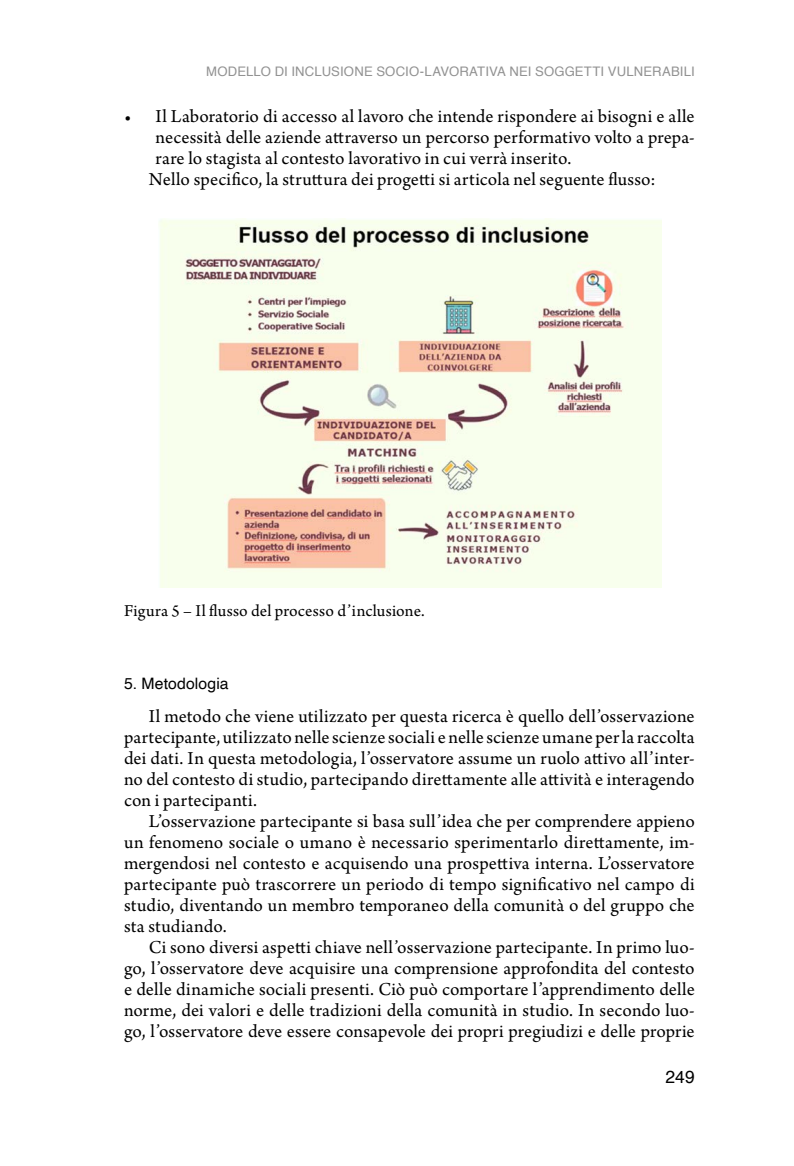
<style>
.page{position:relative;width:794px;height:1166px;background:#fff}
.page>*{position:absolute;margin:0;border:0;box-sizing:border-box;transform-origin:0 0}
.t1{font:19.25px/21px "Arno Pro";letter-spacing:.005em;color:#000;text-align:justify}
.t2{font:17.5px "Arno Pro";letter-spacing:.01em;color:#000}
.t3{font:17.5px "Helvetica";color:#000}
.t4{font:15.75px "Helvetica";letter-spacing:.01em;color:#000}
.t5{font:13.12px "Helvetica";letter-spacing:.01em;color:#929292}
</style>
<div class="page">
<img style="left:159px;top:218px;width:503px;height:370px">
<p class="t5" style="left:206px;top:61px;width:490px">MODELLO DI INCLUSIONE SOCIO-LAVORATIVA NEI SOGGETTI VULNERABILI</p>
<p class="t1" style="left:124px;top:107px;width:572px">• Il Laboratorio di accesso al lavoro che intende rispondere ai bisogni e alle</p>
<p class="t1" style="left:156px;top:128px;width:540px">necessità delle aziende attraverso un percorso performativo volto a prepa-</p>
<p class="t1" style="left:156px;top:149px;width:417px">rare lo stagista al contesto lavorativo in cui verrà inserito.</p>
<p class="t1" style="left:149px;top:170px;width:508px">Nello specifico, la struttura dei progetti si articola nel seguente flusso:</p>
<p class="t2" style="left:124px;top:601px;width:302px">Figura 5 – Il flusso del processo d’inclusione.</p>
<p class="t4" style="left:124px;top:672px;width:106px">5. Metodologia</p>
<p class="t1" style="left:124px;top:706px;width:572px;text-indent:25px">Il metodo che viene utilizzato per questa ricerca è quello dell’osservazione partecipante, utilizzato nelle scienze sociali e nelle scienze umane per la raccolta dei dati. In questa metodologia, l’osservatore assume un ruolo attivo all’inter&shy;no del contesto di studio, partecipando direttamente alle attività e interagendo con i partecipanti.</p>
<p class="t1" style="left:124px;top:811px;width:572px;text-indent:25px">L’osservazione partecipante si basa sull’idea che per comprendere appieno un fenomeno sociale o umano è necessario sperimentarlo direttamente, im&shy;mergendosi nel contesto e acquisendo una prospettiva interna. L’osservatore partecipante può trascorrere un periodo di tempo significativo nel campo di studio, diventando un membro temporaneo della comunità o del gruppo che sta studiando.</p>
<p class="t1" style="left:124px;top:937px;width:572px;text-indent:25px">Ci sono diversi aspetti chiave nell’osservazione partecipante. In primo luo&shy;go, l’osservatore deve acquisire una comprensione approfondita del contesto e delle dinamiche sociali presenti. Ciò può comportare l’apprendimento delle norme, dei valori e delle tradizioni della comunità in studio. In secondo luo&shy;go, l’osservatore deve essere consapevole dei propri pregiudizi e delle proprie</p>
<p class="t3" style="left:665px;top:1063px;width:31px">249</p>
</div>
